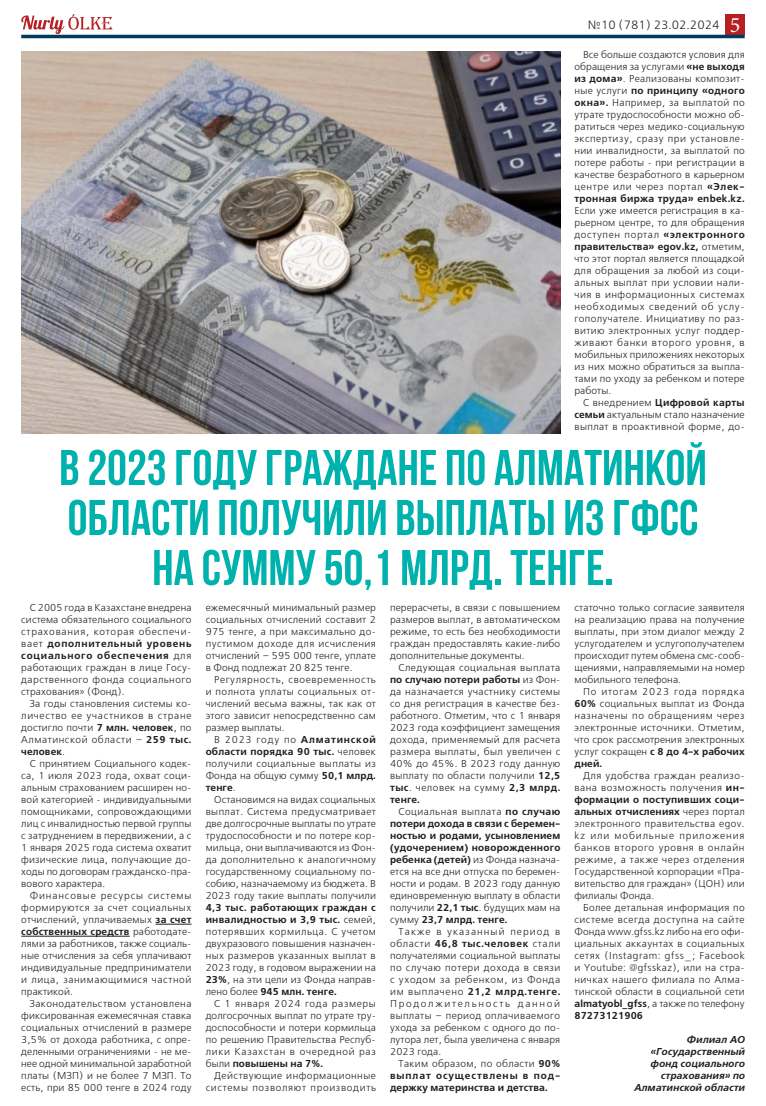
<style>
.page{position:relative;width:766px;height:1106px;background:#fff}
.page>*{position:absolute;margin:0;border:0;box-sizing:border-box;transform-origin:0 0}
.тақырып{font:700 50px/50px "Bebas Neue";color:#00b2ad;text-align:center}
.t1{font:12px "DS Free Set";color:#231f20}
.Основной_Текст{font:10px/12px "DS Free Set";letter-spacing:.01em;color:#231f20;text-align:justify}
.Основной_Текст-2{font:700 10px/12px "DS Free Set";letter-spacing:.01em;color:#231f20;text-align:justify}
.Основной_Текст-3{font:italic 700 10px/12px "DS Free Set";letter-spacing:.01em;color:#231f20;text-align:right}
.Основной_Текст-4{font:10px/12px "DS Free Set";letter-spacing:.065em;color:#231f20;text-align:right}
.s1{font-family:"Minion Pro";font-size:22px;color:#fff}
.s2{font-weight:700}
.s3{font-weight:400}
</style>
<div class="page">
<div style="left:725px;top:14px;width:19px;height:21px;background:#b62024"></div>
<svg style="left:21px;top:14px;width:92px;height:20px"></svg>
<hr style="left:21px;top:35px;width:723px;height:3px;background:#003b5b">
<hr style="left:155px;top:924px;width:36px;height:1px;background:#231f20">
<hr style="left:21px;top:936px;width:109px;height:1px;background:#231f20">
<img style="left:21px;top:51px;width:539px;height:383px">
<p class="t1" style="left:587px;top:18px;width:154px">№10 (781) 23.02.2024 <span class="s1">5</span></p>
<p class="Основной_Текст" style="left:574px;top:49px;width:172px;text-indent:9px">Все больше создаются условия для обращения за услугами <span class="s2">«не выходя из дома»</span>. Реализованы композит&shy;ные услуги <span class="s2">по принципу «одного окна».</span> Например, за выплатой по утрате трудоспособности можно об&shy;ратиться через медико-социальную экспертизу, сразу при установле&shy;нии инвалидности, за выплатой по потере работы - при регистрации в качестве безработного в карьерном центре или через портал <span class="s2">«Элек&shy;тронная биржа труда» enbek.kz.<br></span>Если уже имеется регистрация в ка&shy;рьерном центре, то для обращения доступен портал <span class="s2">«электронного правительства» egov.kz,</span> отметим, что этот портал является площадкой для обращения за любой из соци&shy;альных выплат при условии нали&shy;чия в информационных системах необходимых сведений об услу&shy;гополучателе. Инициативу по раз&shy;витию электронных услуг поддер&shy;живают банки второго уровня, в мобильных приложениях некоторых из них можно обратиться за выпла&shy;тами по уходу за ребенком и потере работы.</p>
<p class="Основной_Текст" style="left:574px;top:397px;width:172px;text-indent:9px">С внедрением <span class="s2">Цифровой карты семьи</span> актуальным стало назначение выплат в проактивной форме, до-</p>
<p class="тақырып" style="left:59px;top:442px;width:649px">В 2023 ГОДУ ГРАЖДАНЕ ПО АЛМАТИНКОЙ<br>ОБЛАСТИ ПОЛУЧИЛИ ВЫПЛАТЫ ИЗ ГФСС<br>НА СУММУ 50,1 МЛРД. ТЕНГЕ.</p>
<p class="Основной_Текст" style="left:21px;top:602px;width:172px;text-indent:9px">С 2005 года в Казахстане внедрена система обязательного социального страхования, которая обеспечи&shy;вает <span class="s2">дополнительный уровень социального обеспечения</span> для работающих граждан в лице Госу&shy;дарственного фонда социального страхования» (Фонд).</p>
<p class="Основной_Текст" style="left:21px;top:698px;width:172px;text-indent:9px">За годы становления системы ко&shy;личество ее участников в стране достигло почти <span class="s2">7 млн. человек</span>, по Алматинской области – <span class="s2">259 тыс. человек</span>.</p>
<p class="Основной_Текст" style="left:21px;top:758px;width:172px;text-indent:9px">С принятием Социального кодек&shy;са, 1 июля 2023 года, охват соци&shy;альным страхованием расширен но&shy;вой категорией - индивидуальными помощниками, сопровождающими лиц с инвалидностью первой группы с затруднением в передвижении, а с 1 января 2025 года система охватит физические лица, получающие до&shy;ходы по договорам гражданско-пра&shy;вового характера.</p>
<p class="Основной_Текст" style="left:21px;top:890px;width:172px;text-indent:9px">Финансовые ресурсы системы формируются за счет социальных отчислений, уплачиваемых <span class="s2">за счет собственных средств</span> работодате&shy;лями за работников, также социаль&shy;ные отчисления за себя уплачивают индивидуальные предприниматели и лица, занимающимися частной практикой.</p>
<p class="Основной_Текст" style="left:21px;top:998px;width:172px;text-indent:9px">Законодательством установлена фиксированная ежемесячная ставка социальных отчислений в размере 3,5% от дохода работника, с опре&shy;деленными ограничениями - не ме&shy;нее одной минимальной заработной платы (МЗП) и не более 7 МЗП. То есть, при 85 000 тенге в 2024 году</p>
<p class="Основной_Текст" style="left:206px;top:602px;width:172px">ежемесячный минимальный размер социальных отчислений составит 2<br>975 тенге, а при максимально до&shy;пустимом доходе для исчисления отчислений – 595 000 тенге, уплате в Фонд подлежат 20 825 тенге.</p>
<p class="Основной_Текст" style="left:206px;top:674px;width:172px;text-indent:9px">Регулярность, своевременность и полнота уплаты социальных от&shy;числений весьма важны, так как от этого зависит непосредственно сам размер выплаты.</p>
<p class="Основной_Текст" style="left:206px;top:734px;width:172px;text-indent:9px">В 2023 году по <span class="s2">Алматинской области порядка 90 тыс.</span> человек получили социальные выплаты из Фонда на общую сумму <span class="s2">50,1 млрд. тенге</span>.</p>
<p class="Основной_Текст" style="left:206px;top:794px;width:172px;text-indent:9px">Остановимся на видах социальных выплат. Система предусматривает две долгосрочные выплаты по утрате трудоспособности и по потере кор&shy;мильца, они выплачиваются из Фон&shy;да дополнительно к аналогичному государственному социальному по&shy;собию, назначаемому из бюджета. В 2023 году такие выплаты получили <span class="s2">4,3 тыс. работающих граждан с инвалидностью и 3,9 тыс.</span> семей, потерявших кормильца. С учетом двухразового повышения назначен&shy;ных размеров указанных выплат в 2023 году, в годовом выражении на <span class="s2">23%</span>, на эти цели из Фонда направ&shy;лено более <span class="s2">945 млн. тенге.</span></p>
<p class="Основной_Текст" style="left:206px;top:998px;width:172px;text-indent:9px">С 1 января 2024 года размеры долгосрочных выплат по утрате тру&shy;доспособности и потери кормильца по решению Правительства Респуб&shy;лики Казахстан в очередной раз были <span class="s2">повышены на 7%.</span></p>
<p class="Основной_Текст-4" style="left:206px;top:1070px;width:172px">Действующие информационные системы позволяют производить</p>
<p class="Основной_Текст" style="left:390px;top:602px;width:172px">перерасчеты, в связи с повышением размеров выплат, в автоматическом режиме, то есть без необходимости граждан предоставлять какие-либо дополнительные документы.</p>
<p class="Основной_Текст" style="left:390px;top:662px;width:172px;text-indent:9px">Следующая социальная выплата <span class="s2">по случаю потери работы</span> из Фон&shy;да назначается участнику системы со дня регистрация в качестве без&shy;работного. Отметим, что с 1 января 2023 года коэффициент замещения дохода, применяемый для расчета размера выплаты, был увеличен с 40% до 45%. В 2023 году данную выплату по области получили <span class="s2">12,5 тыс</span>. человек на сумму <span class="s2">2,3 млрд. тенге.</span></p>
<p class="Основной_Текст" style="left:390px;top:806px;width:172px;text-indent:9px">Социальная выплата <span class="s2">по случаю потери дохода в связи с беремен&shy;ностью и родами, усыновлением (удочерением) новорожденного ребенка (детей)</span> из Фонда назнача&shy;ется на все дни отпуска по беремен&shy;ности и родам. В 2023 году данную единовременную выплату в области получили <span class="s2">22,1 тыс</span>. будущих мам на сумму <span class="s2">23,7 млрд. тенге.</span></p>
<p class="Основной_Текст" style="left:390px;top:926px;width:172px;text-indent:9px">Также в указанный период в области <span class="s2">46,8 тыс.человек</span> стали получателями социальной выплаты по случаю потери дохода в связи с уходом за ребенком, из Фонда им выплачено <span class="s2">21,2 млрд.тенге.<br></span>Продолжительность данной выплаты – период оплачиваемого ухода за ребенком с одного до по&shy;лутора лет, была увеличена с января 2023 года.</p>
<p class="Основной_Текст-2" style="left:390px;top:1058px;width:172px;text-indent:9px"><span class="s3">Таким образом, по области</span> 90% выплат осуществлены в под&shy;держку материнства и детства.</p>
<p class="Основной_Текст" style="left:574px;top:602px;width:172px">статочно только согласие заявителя на реализацию права на получение выплаты, при этом диалог между 2 услугодателем и услугополучателем происходит путем обмена смс-сооб&shy;щениями, направляемыми на номер мобильного телефона.</p>
<p class="Основной_Текст" style="left:574px;top:686px;width:172px;text-indent:9px">По итогам 2023 года порядка <span class="s2">60%</span> социальных выплат из Фонда назначены по обращениям через электронные источники. Отметим, что срок рассмотрения электронных услуг сокращен <span class="s2">с 8 до 4-х рабочих дней.</span></p>
<p class="Основной_Текст" style="left:574px;top:770px;width:172px;text-indent:9px">Для удобства граждан реализо&shy;вана возможность получения <span class="s2">ин&shy;формации о поступивших соци&shy;альных отчислениях</span> через портал электронного правительства egov. kz или мобильные приложения банков второго уровня в онлайн режиме, а также через отделения Государственной корпорации «Пра&shy;вительство для граждан» (ЦОН) или филиалы Фонда.</p>
<p class="Основной_Текст" style="left:574px;top:902px;width:172px;text-indent:9px">Более детальная информация по системе всегда доступна на сайте Фонда www.gfss.kz либо на его офи&shy;циальных аккаунтах в социальных сетях (Instagram: gfss_; Facebook и Youtube: @gfsskaz), или на стра&shy;ничках нашего филиала по Алма&shy;тинской области в социальной сети <span class="s2">almatyobl_gfss</span>, а также по телефону <span class="s2">87273121906</span></p>
<p class="Основной_Текст-3" style="left:686px;top:1034px;width:60px">Филиал АО</p>
<p class="Основной_Текст-3" style="left:633px;top:1046px;width:112px">«Государственный фонд социального страхования» по<br>Алматинской области</p>
</div>
